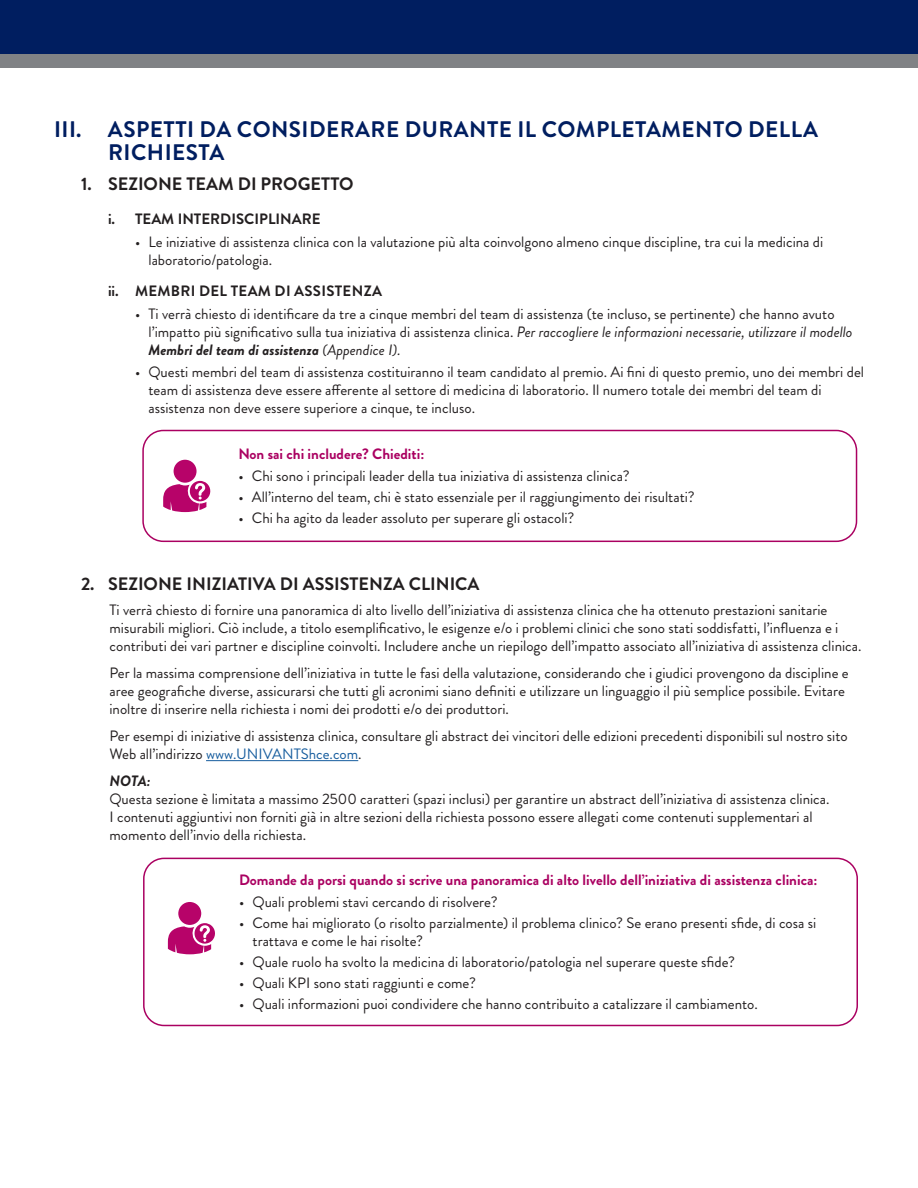
<style>
.page{position:relative;width:918px;height:1188px;background:#fff}
.page>*{position:absolute;margin:0;border:0;box-sizing:border-box;transform-origin:0 0}
._3-Subtitle{font:700 22.5px/22.5px "Brandon Grotesque";letter-spacing:.02em;color:#001e60}
._4-Number_subsection{font:700 18px "Brandon Grotesque";color:#231f20}
._2-Body{font:15px/18px "Brandon Grotesque";color:#231f20}
.Level_3_bullet{font:15px/18px "Brandon Grotesque";color:#231f20}
._2-Body-2{font:700 15px "Brandon Grotesque";color:#aa0061}
.Level_2_Bullet{font:700 15px "Brandon Grotesque";letter-spacing:.01em;color:#231f20}
.s1{font-style:italic}
.s2{font-weight:700;font-style:italic}
.s3{color:#175d9e}
</style>
<div class="page">
<div style="left:0;top:7px;width:918px;height:61px;background:#808285"></div>
<div style="left:0;top:0;width:918px;height:54px;background:#001e60"></div>
<hr style="left:206px;top:760px;width:152px;height:1px;background:#175d9e">
<div style="left:142px;top:430px;width:715px;height:112px;border:2px solid #aa0061;border-radius:20px"></div>
<svg style="left:163px;top:460px;width:48px;height:52px"></svg>
<svg style="left:168px;top:902px;width:47px;height:52px"></svg>
<div style="left:143px;top:858px;width:715px;height:168px;border:2px solid #aa0061;border-radius:20px"></div>
<p class="_3-Subtitle" style="left:108px;top:119px;width:711px;text-indent:-54px">III. ASPETTI DA CONSIDERARE DURANTE IL COMPLETAMENTO DELLA<br>RICHIESTA</p>
<p class="_4-Number_subsection" style="left:81px;top:172px;width:274px">1. SEZIONE TEAM DI PROGETTO</p>
<p class="Level_2_Bullet" style="left:108px;top:208px;width:214px">i. TEAM INTERDISCIPLINARE</p>
<p class="Level_3_bullet" style="left:148px;top:233px;width:676px;text-indent:-14px">• Le iniziative di assistenza clinica con la valutazione più alta coinvolgono almeno cinque discipline, tra cui la medicina di laboratorio/patologia.</p>
<p class="Level_2_Bullet" style="left:108px;top:280px;width:275px">ii. MEMBRI DEL TEAM DI ASSISTENZA</p>
<p class="Level_3_bullet" style="left:148px;top:305px;width:706px;text-indent:-14px">• Ti verrà chiesto di identificare da tre a cinque membri del team di assistenza (te incluso, se pertinente) che hanno avuto l’impatto più significativo sulla tua iniziativa di assistenza clinica. <span class="s1">Per raccogliere le informazioni necessarie, utilizzare il modello<br></span><span class="s2">Membri del team di assistenza</span> <span class="s1">(Appendice I).</span></p>
<p class="Level_3_bullet" style="left:148px;top:363px;width:717px;text-indent:-14px">• Questi membri del team di assistenza costituiranno il team candidato al premio. Ai fini di questo premio, uno dei membri del team di assistenza deve essere afferente al settore di medicina di laboratorio. Il numero totale dei membri del team di assistenza non deve essere superiore a cinque, te incluso.</p>
<p class="_2-Body-2" style="left:238px;top:443px;width:188px">Non sai chi includere? Chiediti:</p>
<p class="_2-Body" style="left:238px;top:467px;width:393px">• Chi sono i principali leader della tua iniziativa di assistenza clinica?</p>
<p class="_2-Body" style="left:238px;top:488px;width:458px">• All’interno del team, chi è stato essenziale per il raggiungimento dei risultati?</p>
<p class="_2-Body" style="left:238px;top:509px;width:338px">• Chi ha agito da leader assoluto per superare gli ostacoli?</p>
<p class="_4-Number_subsection" style="left:81px;top:572px;width:400px">2. SEZIONE INIZIATIVA DI ASSISTENZA CLINICA</p>
<p class="_2-Body" style="left:110px;top:601px;width:754px">Ti verrà chiesto di fornire una panoramica di alto livello dell’iniziativa di assistenza clinica che ha ottenuto prestazioni sanitarie misurabili migliori. Ciò include, a titolo esemplificativo, le esigenze e/o i problemi clinici che sono stati soddisfatti, l’influenza e i contributi dei vari partner e discipline coinvolti. Includere anche un riepilogo dell’impatto associato all’iniziativa di assistenza clinica.</p>
<p class="_2-Body" style="left:110px;top:664px;width:741px">Per la massima comprensione dell’iniziativa in tutte le fasi della valutazione, considerando che i giudici provengono da discipline e aree geografiche diverse, assicurarsi che tutti gli acronimi siano definiti e utilizzare un linguaggio il più semplice possibile. Evitare inoltre di inserire nella richiesta i nomi dei prodotti e/o dei produttori.</p>
<p class="_2-Body" style="left:110px;top:727px;width:740px">Per esempi di iniziative di assistenza clinica, consultare gli abstract dei vincitori delle edizioni precedenti disponibili sul nostro sito<br>Web all’indirizzo <span class="s3">www.UNIVANTShce.com</span>.</p>
<p class="_2-Body" style="left:110px;top:772px;width:722px"><span class="s2">NOTA:<br></span>Questa sezione è limitata a massimo 2500 caratteri (spazi inclusi) per garantire un abstract dell’iniziativa di assistenza clinica.<br>I contenuti aggiuntivi non forniti già in altre sezioni della richiesta possono essere allegati come contenuti supplementari al momento dell’invio della richiesta.</p>
<p class="_2-Body-2" style="left:239px;top:869px;width:580px">Domande da porsi quando si scrive una panoramica di alto livello dell’iniziativa di assistenza clinica:</p>
<p class="_2-Body" style="left:239px;top:894px;width:260px">• Quali problemi stavi cercando di risolvere?</p>
<p class="_2-Body" style="left:253px;top:915px;width:565px;text-indent:-14px">• Come hai migliorato (o risolto parzialmente) il problema clinico? Se erano presenti sfide, di cosa si trattava e come le hai risolte?</p>
<p class="_2-Body" style="left:239px;top:954px;width:498px">• Quale ruolo ha svolto la medicina di laboratorio/patologia nel superare queste sfide?</p>
<p class="_2-Body" style="left:239px;top:975px;width:238px">• Quali KPI sono stati raggiunti e come?</p>
<p class="_2-Body" style="left:239px;top:996px;width:520px">• Quali informazioni puoi condividere che hanno contribuito a catalizzare il cambiamento.</p>
</div>
